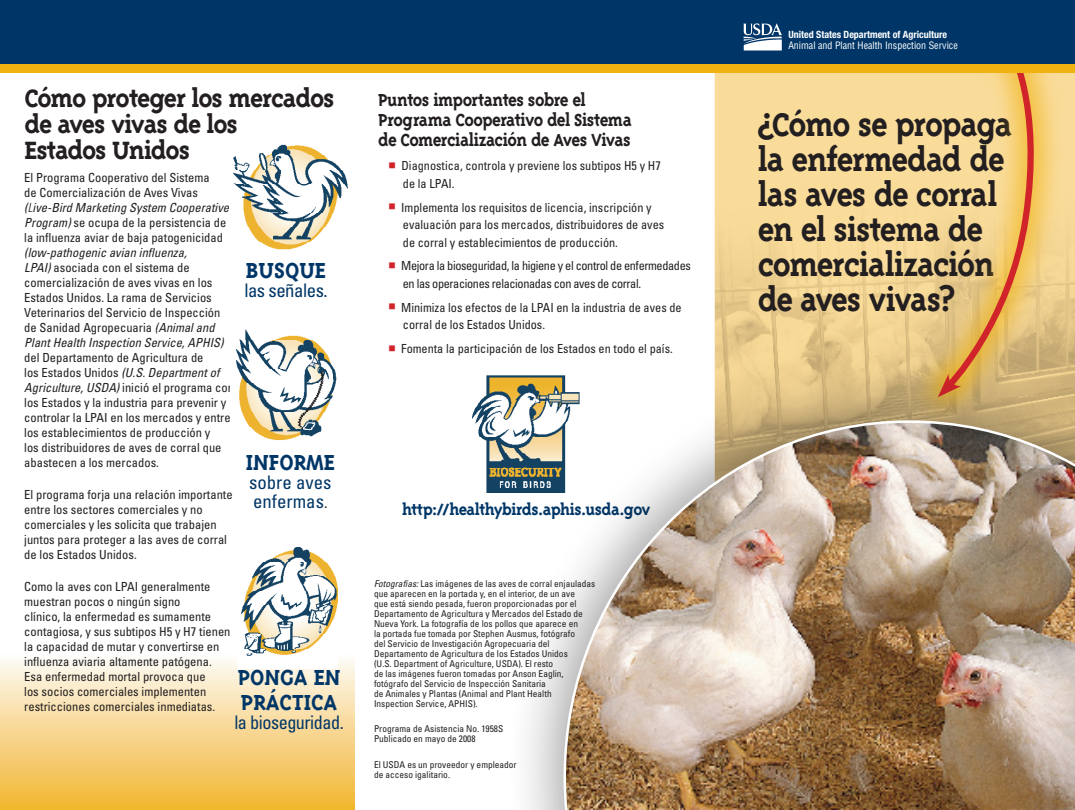
<style>
.page{position:relative;width:1075px;height:810px;background:#fff}
.page>*{position:absolute;margin:0;border:0;box-sizing:border-box;transform-origin:0 0}
.t1{font:700 37.5px/35px "Triplex Serif";letter-spacing:-.035em;color:#231f20}
.t2{font:700 28.75px/26.2px "Triplex Serif";letter-spacing:-.04em;color:#231f20}
.t3{font:700 25px/25px "Triplex Serif";color:#003667}
.t4{font:700 20px/20px "Triplex Serif";letter-spacing:-.03em;color:#231f20;scale:.96 1}
.t5{font:condensed 18.75px "Univers";letter-spacing:-.025em;color:#003667}
.t6{font:condensed 18.75px/18.8px "Univers";color:#003667}
.t7{font:700 18.25px "Triplex Serif";letter-spacing:-.03em;color:#003667}
.New_body{font:condensed 12.5px/15px "Univers";color:#231f20}
.New_Bulletss{font:condensed 12.5px/17.5px "Univers";color:#231f20}
.New_Bulletss-2{font:condensed 12.5px/17.5px "Univers";letter-spacing:-.03em;color:#231f20}
.t8{font:condensed 10px "Helvetica";color:#fff}
.t9{font:700 condensed 10px "Helvetica Neue";color:#fff}
.Back_fine_print{font:condensed 9.38px/10px "Univers";color:#231f20}
.s1{color:#d1232a}
.s2{font-style:italic}
.s3{font-weight:300;font-style:italic}
.s4{font-size:15.62px;color:#231f20}
</style>
<div class="page">
<img style="left:714px;top:72px;width:192px;height:285px">
<div style="left:0;top:652px;width:354px;height:158px;background:linear-gradient(to bottom,#fefcfc,#f1b630)"></div>
<img style="left:472px;top:375px;width:28px;height:117px">
<svg style="left:906px;top:72px;width:168px;height:285px;background:#f3d593"></svg>
<svg style="left:941px;top:72px;width:109px;height:285px;background:#eec47b"></svg>
<div style="left:0;top:22px;width:1074px;height:50px;background:#efb211"></div>
<div style="left:0;top:0;width:1074px;height:64px;background:#003667"></div>
<img style="left:743px;top:23px;width:39px;height:28px">
<div style="left:500px;top:357px;width:574px;height:453px;background:#231f20;opacity:.4"></div>
<img style="left:563px;top:420px;width:511px;height:390px">
<img style="left:233px;top:144px;width:115px;height:106px">
<img style="left:236px;top:329px;width:101px;height:112px">
<img style="left:237px;top:548px;width:100px;height:121px">
<p class="t2" style="left:24px;top:85px;width:312px">Cómo proteger los mercados de aves vivas de los<br>Estados Unidos</p>
<p class="t4" style="left:378px;top:90px;width:266px">Puntos importantes sobre el<br>Programa Cooperativo del Sistema de Comercialización de Aves Vivas</p>
<p class="New_Bulletss" style="left:403px;top:157px;width:259px;text-indent:-14px"><span class="s1">■</span> Diagnostica, controla y previene los subtipos H5 y H7 de la LPAI.</p>
<p class="New_Bulletss" style="left:403px;top:198px;width:263px;text-indent:-14px"><span class="s1">■</span> Implementa los requisitos de licencia, inscripción y evaluación para los mercados, distribuidores de aves de corral y establecimientos de producción.</p>
<p class="New_Bulletss-2" style="left:403px;top:257px;width:289px;text-indent:-14px"><span class="s1">■</span> Mejora la bioseguridad, la higiene y el control de enfermedades en las operaciones relacionadas con aves de corral.</p>
<p class="New_Bulletss" style="left:403px;top:298px;width:280px;text-indent:-14px"><span class="s1">■</span> Minimiza los efectos de la LPAI en la industria de aves de corral de los Estados Unidos.</p>
<p class="New_Bulletss" style="left:388px;top:339px;width:286px"><span class="s1">■</span> Fomenta la participación de los Estados en todo el país.</p>
<p class="New_body" style="left:24px;top:170px;width:211px">El Programa Cooperativo del Sistema<br>de Comercialización de Aves Vivas <span class="s2">(</span><span class="s3">L</span><span class="s2">ive-Bird Marketing System Cooperative Program)</span> se ocupa de la persistencia de la influenza aviar de baja patogenicidad <span class="s2">(low-pathogenic avian influenza,<br>LPAI)</span> asociada con el sistema de comercialización de aves vivas en los Estados Unidos. La rama de Servicios Veterinarios del Servicio de Inspección de Sanidad Agropecuaria <span class="s2">(Animal and Plant Health Inspection Service, APHIS) </span>del Departamento de Agricultura de<br>los Estados Unidos <span class="s2">(U.S. Department of Agriculture, USDA)</span> inició el programa con los Estados y la industria para prevenir y controlar la LPAI en los mercados y entre los establecimientos de producción y<br>los distribuidores de aves de corral que abastecen a los mercados.</p>
<p class="New_body" style="left:24px;top:487px;width:210px">El programa forja una relación importante entre los sectores comerciales y no comerciales y les solicita que trabajen juntos para proteger a las aves de corral de los Estados Unidos.</p>
<p class="New_body" style="left:24px;top:578px;width:208px">Como la aves con LPAI generalmente muestran pocos o ningún signo<br>clínico, la enfermedad es sumamente contagiosa, y sus subtipos H5 y H7 tienen la capacidad de mutar y convertirse en influenza aviaria altamente patógena.<br>Esa enfermedad mortal provoca que<br>los socios comerciales implementen restricciones comerciales inmediatas.</p>
<p class="t3" style="left:246px;top:258px;width:82px">BUSQUE</p>
<p class="t5" style="left:244px;top:278px;width:85px">las señales.</p>
<p class="t3" style="left:246px;top:450px;width:91px">INFORME</p>
<p class="t6" style="left:249px;top:472px;width:84px">sobre aves enfermas<span class="s4">.</span></p>
<p class="t7" style="left:402px;top:499px;width:250px">http://healthybirds.aphis.usda.gov</p>
<p class="Back_fine_print" style="left:374px;top:578px;width:223px"><span class="s2">Fotografías:</span> Las imágenes de las aves de corral enjauladas que aparecen en la portada y, en el interior, de un ave<br>que está siendo pesada, fueron proporcionadas por el Departamento de Agricultura y Mercados del Estado de Nueva York. La fotografía de los pollos que aparece en<br>la portada fue tomada por Stephen Ausmus, fotógrafo<br>del Servicio de Investigación Agropecuaria del Departamento de Agricultura de los Estados Unidos<br>(U.S. Department of Agriculture, USDA). El resto<br>de las imágenes fueron tomadas por Anson Eaglin, fotógrafo del Servicio de Inspección Sanitaria<br>de Animales y Plantas (Animal and Plant Health<br>Inspection Service, APHIS).</p>
<p class="Back_fine_print" style="left:374px;top:724px;width:131px">Programa de Asistencia No. 1958S<br>Publicado en mayo de 2008</p>
<p class="Back_fine_print" style="left:374px;top:760px;width:144px">El USDA es un proveedor y empleador de acceso igalitario.</p>
<p class="t3" style="left:238px;top:665px;width:104px">PONGA EN<br>PRÁCTICA</p>
<p class="t5" style="left:234px;top:711px;width:111px">la bioseguridad.</p>
<p class="t9" style="left:788px;top:28px;width:160px">United States Department of Agriculture</p>
<p class="t8" style="left:788px;top:39px;width:171px">Animal and Plant Health Inspection Service</p>
<p class="t1" style="left:757px;top:107px;width:256px">¿Cómo se propaga la enfermedad de las aves de corral en el sistema de comercialización de aves vivas?</p>
</div>
